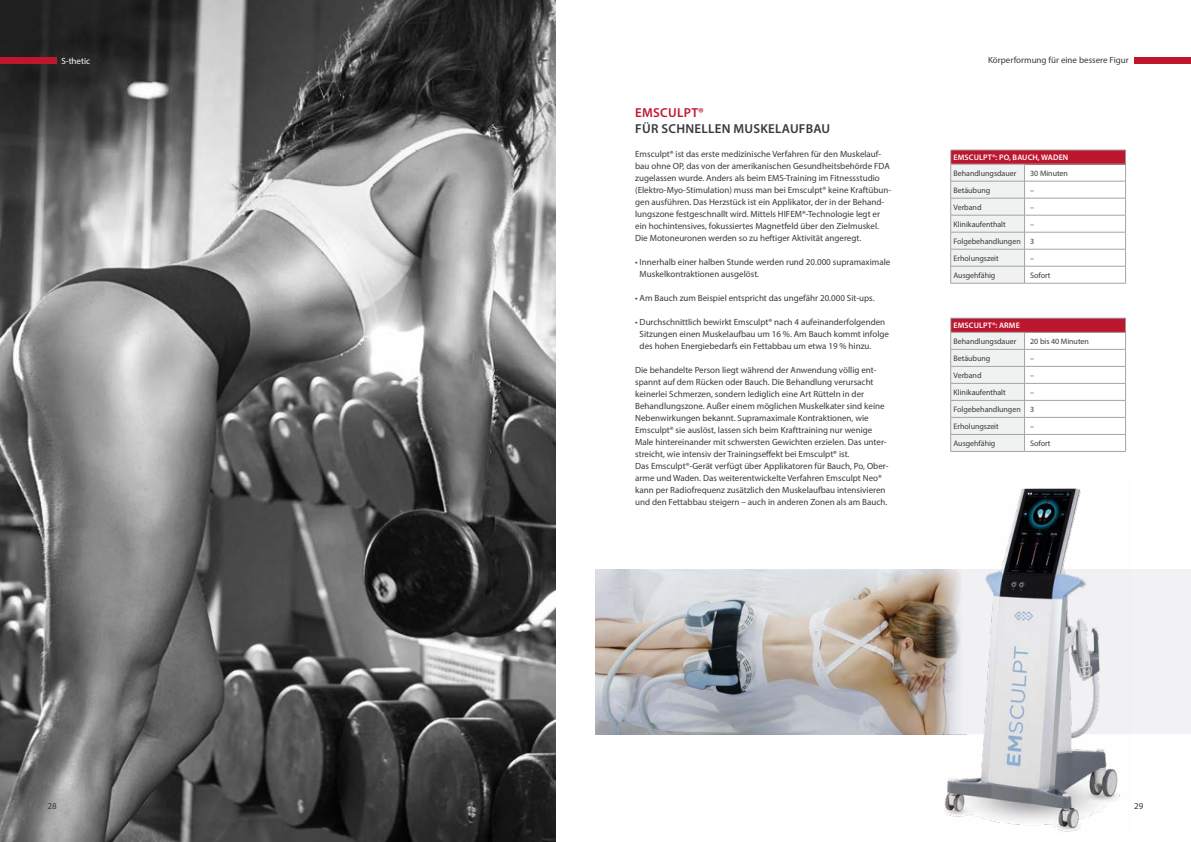
<style>
.page{position:relative;width:1191px;height:842px;background:#fff}
.page>*{position:absolute;margin:0;border:0;box-sizing:border-box;transform-origin:0 0}
.t1{font:600 13px "Myriad Pro";letter-spacing:.02em;color:#39393b}
.t2{font:600 13px "Myriad Pro";letter-spacing:.02em;color:#bd1730}
.t3{font:9px/12px "Myriad Pro";color:#39393b}
.t4{font:9px "Myriad Pro";color:#fff}
.t5{font:8px/17px "Myriad Pro";letter-spacing:-.005em;color:#39393b;text-align:justify}
.t6{font:600 8px "Myriad Pro";letter-spacing:.015em;color:#fff}
</style>
<div class="page">
<img style="left:595px;top:570px;width:338px;height:164px">
<div style="left:936px;top:570px;width:255px;height:164px;background:#f2f2f5"></div>
<img style="left:933px;top:488px;width:198px;height:344px">
<img style="left:0;top:0;width:556px;height:842px">
<div style="left:950px;top:318px;width:175px;height:14px;background:#bd1730"></div>
<hr style="left:1024px;top:318px;width:101px;height:1px;background:#a5a4a4">
<hr style="left:1024px;top:332px;width:101px;height:1px;background:#a5a4a4">
<hr style="left:1024px;top:349px;width:101px;height:1px;background:#a5a4a4">
<hr style="left:1024px;top:366px;width:101px;height:1px;background:#a5a4a4">
<hr style="left:1024px;top:383px;width:101px;height:1px;background:#a5a4a4">
<hr style="left:1024px;top:400px;width:101px;height:1px;background:#a5a4a4">
<hr style="left:1024px;top:417px;width:101px;height:1px;background:#a5a4a4">
<hr style="left:1024px;top:434px;width:101px;height:1px;background:#a5a4a4">
<svg style="left:950px;top:318px;width:75px;height:133px"></svg>
<svg style="left:1125px;top:318px;width:1px;height:133px"></svg>
<hr style="left:950px;top:451px;width:74px;height:1px;background:#a5a4a4">
<hr style="left:1024px;top:451px;width:101px;height:1px;background:#a5a4a4">
<div style="left:950px;top:150px;width:175px;height:14px;background:#bd1730"></div>
<hr style="left:1024px;top:150px;width:101px;height:1px;background:#a5a4a4">
<hr style="left:1024px;top:164px;width:101px;height:1px;background:#a5a4a4">
<hr style="left:1024px;top:181px;width:101px;height:1px;background:#a5a4a4">
<hr style="left:1024px;top:198px;width:101px;height:1px;background:#a5a4a4">
<hr style="left:1024px;top:215px;width:101px;height:1px;background:#a5a4a4">
<hr style="left:1024px;top:232px;width:101px;height:1px;background:#a5a4a4">
<hr style="left:1024px;top:249px;width:101px;height:1px;background:#a5a4a4">
<hr style="left:1024px;top:266px;width:101px;height:1px;background:#a5a4a4">
<svg style="left:950px;top:150px;width:75px;height:133px"></svg>
<svg style="left:1125px;top:150px;width:1px;height:133px"></svg>
<hr style="left:950px;top:283px;width:74px;height:1px;background:#a5a4a4">
<hr style="left:1024px;top:283px;width:101px;height:1px;background:#a5a4a4">
<div style="left:1134px;top:57px;width:57px;height:6px;background:#bd1730"></div>
<div style="left:0;top:57px;width:57px;height:6px;background:#bd1730"></div>
<p class="t4" style="left:61px;top:55px;width:30px">S-thetic</p>
<p class="t3" style="left:988px;top:54px;width:142px">Körperformung für eine bessere Figur</p>
<h1 class="t2" style="left:635px;top:105px;width:70px">EMSCULPT®</h1>
<h1 class="t1" style="left:635px;top:120px;width:196px">FÜR SCHNELLEN MUSKELAUFBAU</h1>
<p class="t3" style="left:635px;top:148px;width:257px">Emsculpt® ist das erste medizinische Verfahren für den Muskelauf&shy;bau ohne OP, das von der amerikanischen Gesundheitsbehörde FDA zugelassen wurde. Anders als beim EMS-Training im Fitnessstudio (Elektro-Myo-Stimulation) muss man bei Emsculpt® keine Kraftübun&shy;gen ausführen. Das Herzstück ist ein Applikator, der in der Behand&shy;lungszone festgeschnallt wird. Mittels HIFEM®-Technologie legt er ein hochintensives, fokussiertes Magnetfeld über den Zielmuskel.<br>Die Motoneuronen werden so zu heftiger Aktivität angeregt.</p>
<p class="t3" style="left:639px;top:256px;width:252px;text-indent:-4px">• Innerhalb einer halben Stunde werden rund 20.000 supramaximale<br>Muskelkontraktionen ausgelöst.</p>
<p class="t3" style="left:635px;top:292px;width:241px">• Am Bauch zum Beispiel entspricht das ungefähr 20.000 Sit-ups.</p>
<p class="t3" style="left:639px;top:316px;width:251px;text-indent:-4px">• Durchschnittlich bewirkt Emsculpt® nach 4 aufeinanderfolgenden<br>Sitzungen einen Muskelaufbau um 16 %. Am Bauch kommt infolge des hohen Energiebedarfs ein Fettabbau um etwa 19 % hinzu.</p>
<p class="t3" style="left:635px;top:364px;width:255px">Die behandelte Person liegt während der Anwendung völlig ent&shy;spannt auf dem Rücken oder Bauch. Die Behandlung verursacht keinerlei Schmerzen, sondern lediglich eine Art Rütteln in der Behandlungszone. Außer einem möglichen Muskelkater sind keine Nebenwirkungen bekannt. Supramaximale Kontraktionen, wie Emsculpt® sie auslöst, lassen sich beim Krafttraining nur wenige Male hintereinander mit schwersten Gewichten erzielen. Das unter&shy;streicht, wie intensiv der Trainingseffekt bei Emsculpt® ist.<br>Das Emsculpt®-Gerät verfügt über Applikatoren für Bauch, Po, Ober&shy;arme und Waden. Das weiterentwickelte Verfahren Emsculpt Neo® kann per Radiofrequenz zusätzlich den Muskelaufbau intensivieren und den Fettabbau steigern – auch in anderen Zonen als am Bauch.</p>
<p class="t6" style="left:953px;top:152px;width:116px">EMSCULPT®: PO, BAUCH, WADEN</p>
<p class="t5" style="left:953px;top:164px;width:64px">Behandlungsdauer</p>
<p class="t5" style="left:1030px;top:164px;width:39px">30 Minuten</p>
<p class="t5" style="left:953px;top:181px;width:38px">Betäubung</p>
<p class="t5" style="left:1030px;top:181px;width:5px">–</p>
<p class="t5" style="left:953px;top:198px;width:29px">Verband</p>
<p class="t5" style="left:1030px;top:198px;width:5px">–</p>
<p class="t5" style="left:953px;top:215px;width:54px">Klinikaufenthalt</p>
<p class="t5" style="left:953px;top:215px;width:82px;text-indent:77px">– Folgebehandlungen 3<br>Erholungszeit</p>
<p class="t5" style="left:1030px;top:249px;width:5px">–</p>
<p class="t5" style="left:953px;top:266px;width:43px">Ausgehfähig</p>
<p class="t5" style="left:1030px;top:266px;width:22px">Sofort</p>
<p class="t6" style="left:953px;top:320px;width:68px">EMSCULPT®: ARME</p>
<p class="t5" style="left:953px;top:333px;width:64px">Behandlungsdauer</p>
<p class="t5" style="left:1030px;top:333px;width:60px">20 bis 40 Minuten</p>
<p class="t5" style="left:953px;top:350px;width:38px">Betäubung</p>
<p class="t5" style="left:1030px;top:350px;width:5px">–</p>
<p class="t5" style="left:953px;top:367px;width:29px">Verband</p>
<p class="t5" style="left:1030px;top:367px;width:5px">–</p>
<p class="t5" style="left:953px;top:384px;width:54px">Klinikaufenthalt</p>
<p class="t5" style="left:953px;top:384px;width:82px;text-indent:77px">– Folgebehandlungen 3<br>Erholungszeit</p>
<p class="t5" style="left:1030px;top:418px;width:5px">–</p>
<p class="t5" style="left:953px;top:435px;width:43px">Ausgehfähig</p>
<p class="t5" style="left:1030px;top:435px;width:22px">Sofort</p>
<p class="t3" style="left:47px;top:799px;width:11px">28</p>
<p class="t3" style="left:1134px;top:799px;width:11px">29</p>
</div>
